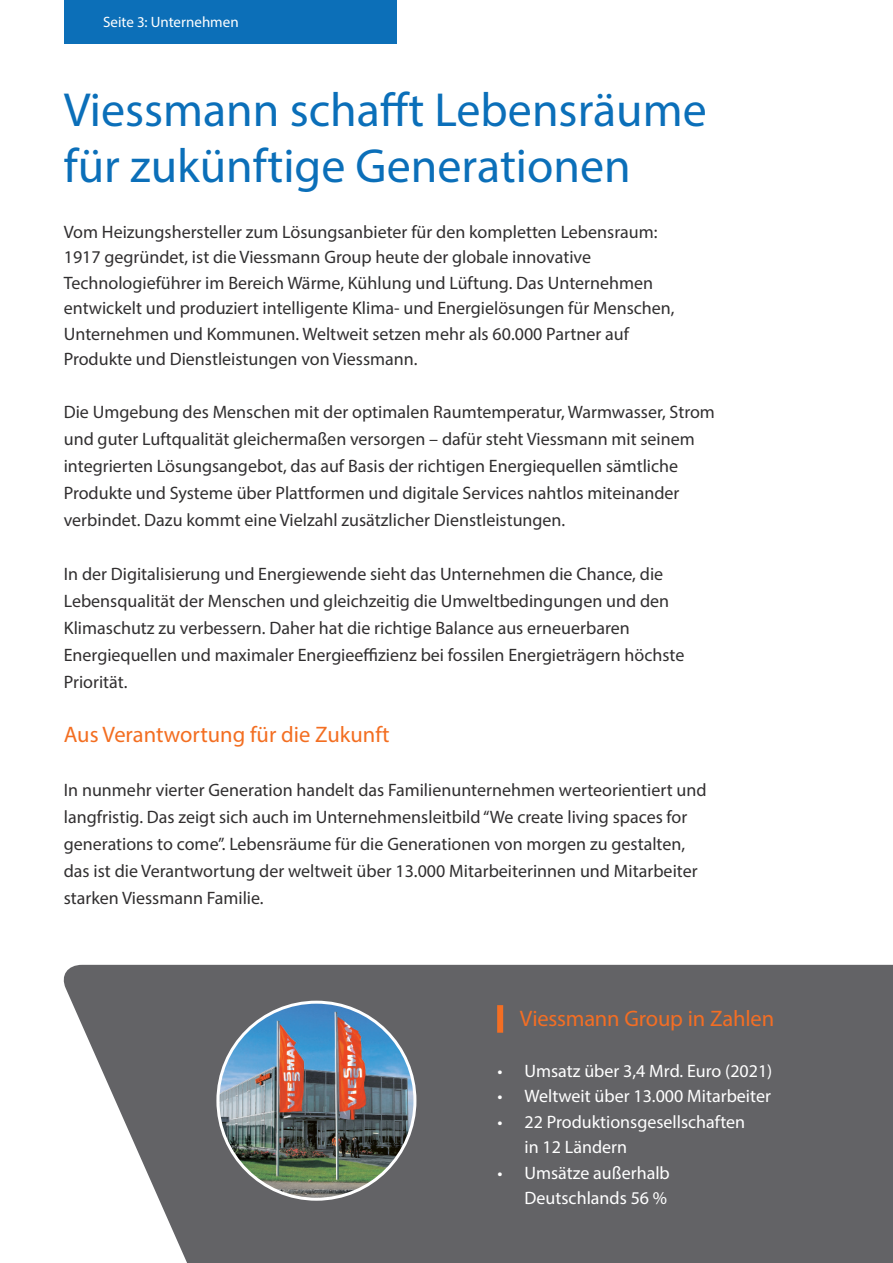
<style>
.page{position:relative;width:893px;height:1263px;background:#fff}
.page>*{position:absolute;margin:0;border:0;box-sizing:border-box;transform-origin:0 0}
.t1{font:48px/55.5px "Myriad Pro";color:#0b6fb9}
.t2{font:22.5px "Myriad Pro";color:#f36e21}
.t3{font:22.5px "Myriad Pro";letter-spacing:-.01em;color:#f36e24}
.t4{font:18px/27px "Myriad Pro";color:#312f30}
.t5{font:18px/25.5px "Myriad Pro";color:#fff}
.T4{font:15px "Myriad Pro";color:#fff}
</style>
<div class="page">
<svg style="left:63px;top:965px;width:830px;height:298px;background:#707073"></svg>
<div style="left:497px;top:1005px;width:6px;height:28px;background:#f36e23"></div>
<div style="left:64px;top:0;width:332px;height:44px;background:#0c6fb8"></div>
<img style="left:218px;top:1002px;width:197px;height:197px;border-radius:99px">
<p class="T4" style="left:103px;top:13px;width:137px">Seite 3: Unternehmen</p>
<h2 class="t1" style="left:64px;top:81px;width:644px">Viessmann schafft Lebensräume für zukünftige Generationen</h2>
<h2 class="t4" style="left:64px;top:218px;width:595px">Vom Heizungshersteller zum Lösungsanbieter für den kompletten Lebensraum:</h2>
<h2 class="t4" style="left:64px;top:244px;width:612px;line-height:25.5px">1917 gegründet, ist die Viessmann Group heute der globale innovative Technologieführer im Bereich Wärme, Kühlung und Lüftung. Das Unternehmen entwickelt und produziert intelligente Klima- und Energielösungen für Menschen, Unternehmen und Kommunen. Weltweit setzen mehr als 60.000 Partner auf Produkte und Dienstleistungen von Viessmann.</h2>
<h2 class="t4" style="left:64px;top:398px;width:653px">Die Umgebung des Menschen mit der optimalen Raumtemperatur, Warmwasser, Strom und guter Luftqualität gleichermaßen versorgen – dafür steht Viessmann mit seinem integrierten Lösungsangebot, das auf Basis der richtigen Energiequellen sämtliche Produkte und Systeme über Plattformen und digitale Services nahtlos miteinander verbindet. Dazu kommt eine Vielzahl zusätzlicher Dienstleistungen.</h2>
<h2 class="t4" style="left:64px;top:560px;width:622px">In der Digitalisierung und Energiewende sieht das Unternehmen die Chance, die Lebensqualität der Menschen und gleichzeitig die Umweltbedingungen und den Klimaschutz zu verbessern. Daher hat die richtige Balance aus erneuerbaren Energiequellen und maximaler Energieeffizienz bei fossilen Energieträgern höchste Priorität.</h2>
<h2 class="t2" style="left:64px;top:720px;width:327px">Aus Verantwortung für die Zukunft</h2>
<h2 class="t4" style="left:64px;top:776px;width:644px">In nunmehr vierter Generation handelt das Familienunternehmen werteorientiert und langfristig. Das zeigt sich auch im Unternehmensleitbild “We create living spaces for generations to come”. Lebensräume für die Generationen von morgen zu gestalten, das ist die Verantwortung der weltweit über 13.000 Mitarbeiterinnen und Mitarbeiter starken Viessmann Familie.</h2>
<h2 class="t3" style="left:520px;top:1005px;width:256px">Viessmann Group in Zahlen</h2>
<p class="t5" style="left:497px;top:1058px;width:276px">• Umsatz über 3,4 Mrd. Euro (2021)</p>
<p class="t5" style="left:497px;top:1083px;width:275px">• Weltweit über 13.000 Mitarbeiter</p>
<p class="t5" style="left:524px;top:1109px;width:222px;text-indent:-27px">• 22 Produktionsgesellschaften in 12 Ländern</p>
<p class="t5" style="left:497px;top:1160px;width:174px;text-align:right">• Umsätze außerhalb<br>Deutschlands 56 %</p>
</div>
